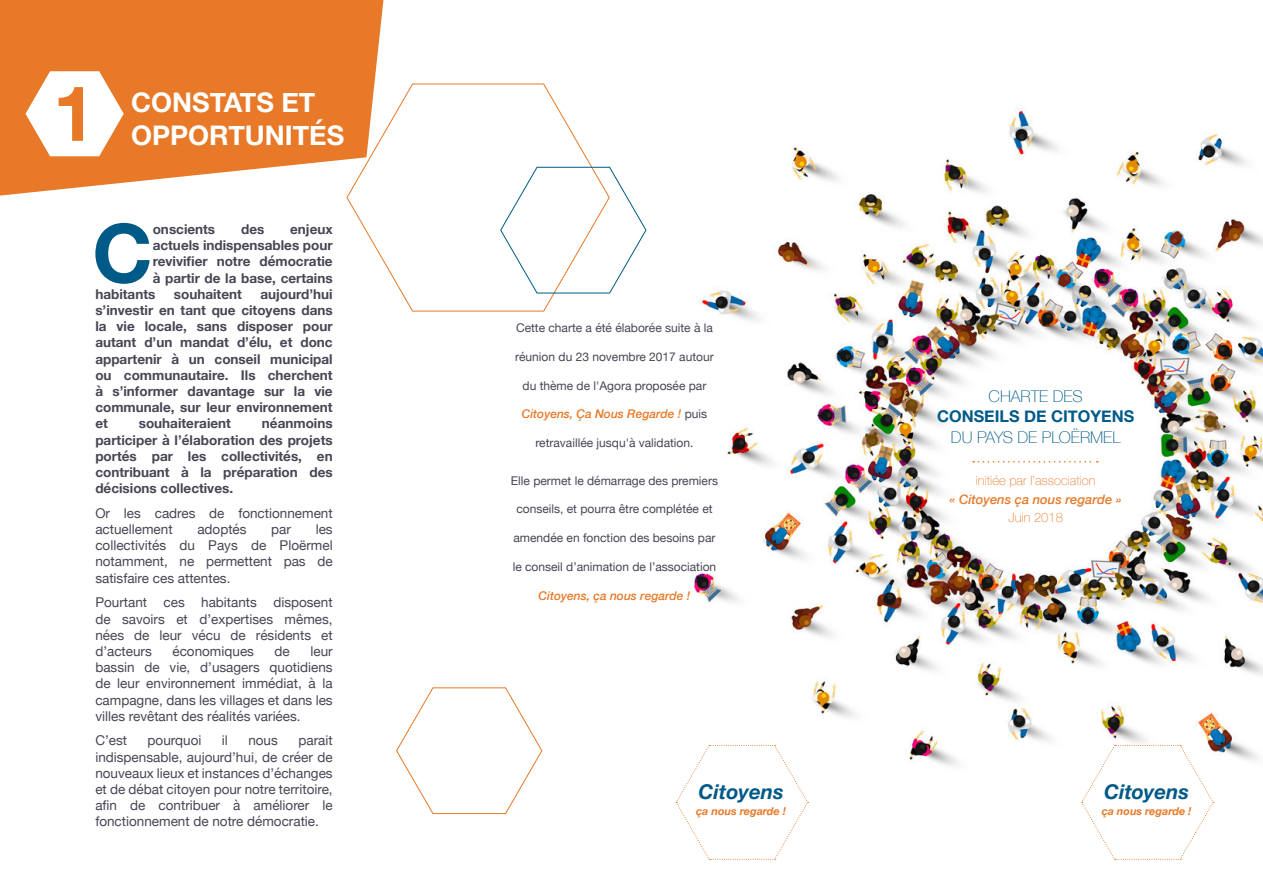
<style>
.page{position:relative;width:1263px;height:893px;background:#fff}
.page>*{position:absolute;margin:0;border:0;box-sizing:border-box;transform-origin:0 0}
.t1{font:700 81.6px "Helvetica Neue";color:#005a87}
.t2{font:700 76.8px "Helvetica Neue";color:#e77928}
.t3{font:700 27px/32.4px "Helvetica Neue";color:#fff}
.t4{font:italic 700 20.4px "Helvetica Neue";color:#005a87}
.t5{font:100 16.2px "Helvetica Neue";color:#005a87}
.t6{font:700 16.2px "Helvetica Neue";color:#005a87}
.t7{font:13.5px/16.2px "Helvetica Neue";color:#464654;text-align:justify}
.t8{font:700 13.5px/16.2px "Helvetica Neue";color:#464654;text-align:justify}
.t9{font:100 12.9px "Helvetica Neue";color:#e77928}
.t10{font:italic 500 12.9px "Helvetica Neue";color:#e77928}
.t11{font:12px "Helvetica Neue";color:#464654}
.t12{font:italic 500 12px "Helvetica Neue";color:#e77928}
.t13{font:italic 700 10.8px "Helvetica Neue";color:#e77928}
.s1{font-weight:400;font-style:normal;color:#464654}
</style>
<div class="page">
<svg style="left:0;top:0;width:383px;height:196px;background:#e9873e"></svg>
<img style="left:675px;top:108px;width:588px;height:695px">
<svg style="left:973px;top:461px;width:125px;height:2px"></svg>
<svg style="left:346px;top:83px;width:246px;height:229px"></svg>
<svg style="left:500px;top:166px;width:147px;height:128px"></svg>
<svg style="left:396px;top:687px;width:147px;height:127px"></svg>
<svg style="left:1081px;top:745px;width:133px;height:115px"></svg>
<svg style="left:676px;top:745px;width:132px;height:115px"></svg>
<svg style="left:26px;top:71px;width:98px;height:85px"></svg>
<h2 class="t2" style="left:53px;top:53px;width:44px">1</h2>
<h3 class="t3" style="left:131px;top:87px;width:215px">CONSTATS ET<br>OPPORTUNITÉS</h3>
<h1 class="t1" style="left:92px;top:189px;width:62px">C</h1>
<p class="t8" style="left:153px;top:221px;width:64px">onscients</p>
<p class="t8" style="left:241px;top:221px;width:25px">des</p>
<p class="t8" style="left:290px;top:221px;width:44px">enjeux</p>
<p class="t8" style="left:153px;top:238px;width:181px">actuels indispensables pour</p>
<p class="t8" style="left:153px;top:254px;width:181px">revivifier notre démocratie</p>
<p class="t8" style="left:153px;top:270px;width:181px">à partir de la base, certains</p>
<p class="t8" style="left:95px;top:286px;width:61px">habitants</p>
<p class="t8" style="left:174px;top:286px;width:69px">souhaitent</p>
<p class="t8" style="left:95px;top:286px;width:239px;text-indent:165px">aujourd’hui s’investir en tant que citoyens dans la vie locale, sans disposer pour autant d’un mandat d’élu, et donc appartenir à un conseil municipal ou communautaire. Ils cherchent à s’informer davantage sur la vie communale, sur leur environnement et</p>
<p class="t8" style="left:95px;top:416px;width:239px;text-indent:167px">néanmoins participer à l’élaboration des projets portés par les collectivités, en contribuant à la préparation des décisions collectives.</p>
<p class="t7" style="left:95px;top:506px;width:239px">Or les cadres de fonctionnement actuellement</p>
<p class="t8" style="left:139px;top:416px;width:94px">souhaiteraient</p>
<p class="t7" style="left:197px;top:522px;width:51px">adoptés</p>
<p class="t7" style="left:271px;top:522px;width:21px">par</p>
<p class="t7" style="left:95px;top:522px;width:239px;text-indent:220px">les collectivités du Pays de Ploërmel notamment, ne permettent pas de satisfaire ces attentes.</p>
<p class="t7" style="left:95px;top:595px;width:239px">Pourtant ces habitants disposent de savoirs et d’expertises mêmes, nées de leur vécu de résidents et d’acteurs</p>
<p class="t7" style="left:172px;top:644px;width:83px">économiques</p>
<p class="t7" style="left:275px;top:644px;width:17px">de</p>
<p class="t7" style="left:95px;top:644px;width:239px;text-indent:215px">leur bassin de vie, d’usagers quotidiens de leur environnement immédiat, à la campagne, dans les villages et dans les villes revêtant des réalités variées.</p>
<p class="t7" style="left:95px;top:733px;width:33px">C’est</p>
<p class="t7" style="left:148px;top:733px;width:55px">pourquoi</p>
<p class="t7" style="left:222px;top:733px;width:7px">il</p>
<p class="t7" style="left:248px;top:733px;width:31px">nous</p>
<p class="t7" style="left:95px;top:733px;width:239px;text-indent:203px">parait indispensable, aujourd’hui, de créer de nouveaux lieux et instances d’échanges et de débat citoyen pour notre territoire, afin de contribuer à améliorer le fonctionnement de notre démocratie.</p>
<p class="t11" style="left:516px;top:319px;width:198px">Cette charte a été élaborée suite à la</p>
<p class="t11" style="left:515px;top:348px;width:200px">réunion du 23 novembre 2017 autour</p>
<p class="t11" style="left:522px;top:377px;width:185px">du thème de l'Agora proposée par</p>
<p class="t12" style="left:522px;top:404px;width:187px">Citoyens, Ça Nous Regarde ! <span class="s1">puis</span></p>
<p class="t11" style="left:535px;top:434px;width:160px">retravaillée jusqu'à validation.</p>
<p class="t11" style="left:511px;top:472px;width:209px">Elle permet le démarrage des premiers</p>
<p class="t11" style="left:516px;top:500px;width:198px">conseils, et pourra être complétée et</p>
<p class="t11" style="left:513px;top:529px;width:204px">amendée en fonction des besoins par</p>
<p class="t11" style="left:513px;top:558px;width:205px">le conseil d’animation de l’association</p>
<p class="t12" style="left:538px;top:585px;width:154px">Citoyens, ça nous regarde !</p>
<h3 class="t4" style="left:698px;top:776px;width:87px">Citoyens</h3>
<p class="t13" style="left:696px;top:802px;width:91px">ça nous regarde !</p>
<p class="t5" style="left:989px;top:383px;width:96px">CHARTE DES</p>
<p class="t6" style="left:937px;top:404px;width:199px">CONSEILS DE CITOYENS</p>
<p class="t5" style="left:951px;top:425px;width:171px">DU PAYS DE PLOËRMEL</p>
<p class="t9" style="left:976px;top:471px;width:121px">initiée par l’association</p>
<p class="t10" style="left:949px;top:488px;width:174px">« Citoyens ça nous regarde »</p>
<p class="t9" style="left:1008px;top:508px;width:56px">Juin 2018</p>
<h3 class="t4" style="left:1104px;top:776px;width:87px">Citoyens</h3>
<p class="t13" style="left:1102px;top:802px;width:91px">ça nous regarde !</p>
</div>
